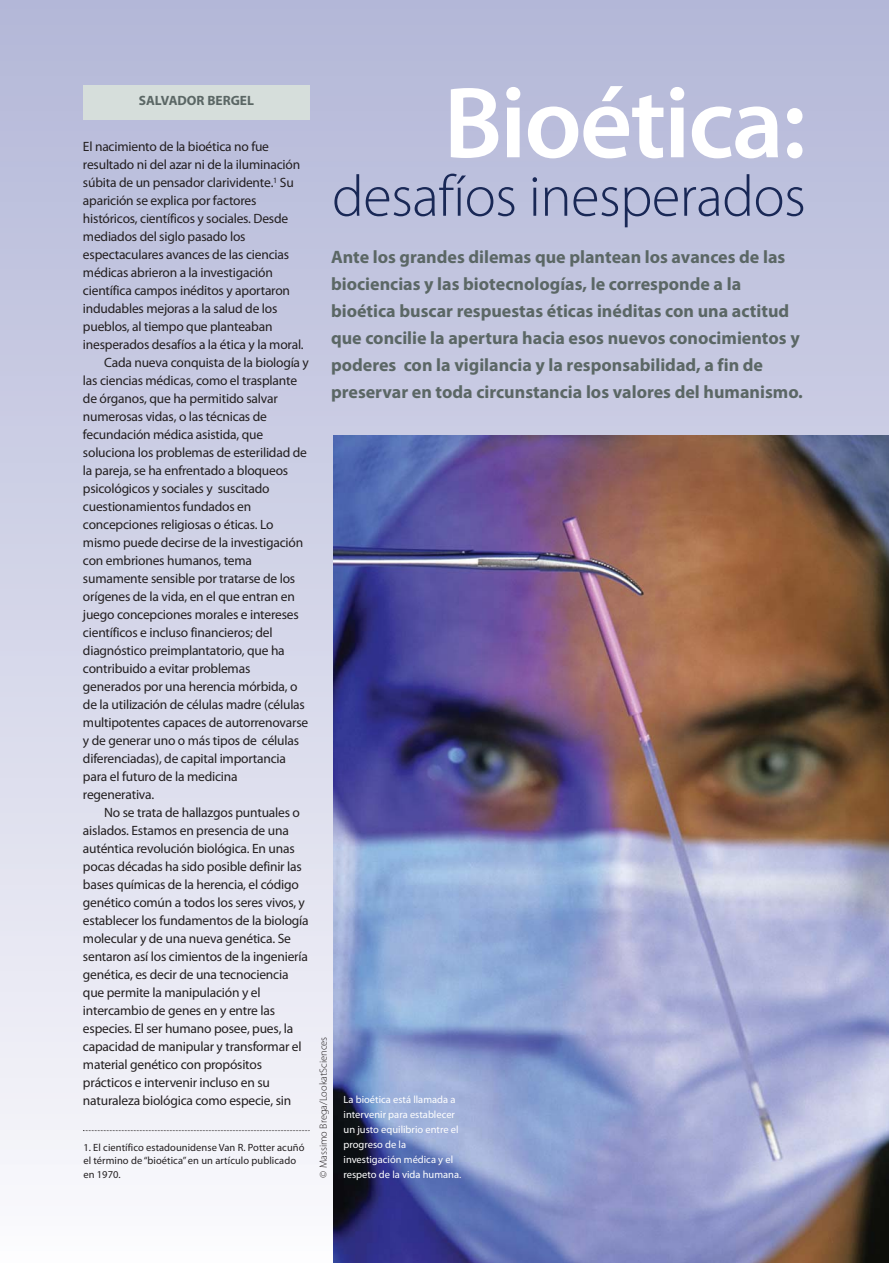
<style>
.page{position:relative;width:889px;height:1263px;background:#fff}
.page>*{position:absolute;margin:0;border:0;box-sizing:border-box;transform-origin:0 0}
.t1{font:600 102px "Myriad Pro";letter-spacing:-.02em;color:#fff}
.t2{font:300 58.5px "Myriad Pro";letter-spacing:-.01em;color:#192856}
.t3{font:700 18px/27px "Myriad Pro";color:#5b6765}
.t4{font:13.5px "Myriad Pro";letter-spacing:-.015em;color:#231f20}
.t5{font:700 13.5px "Myriad Pro";color:#5b6765}
.t6{font:10.5px/15px "Myriad Pro";color:#fff}
.t7{font:10.5px/13.5px "Myriad Pro";letter-spacing:.005em;color:#231f20}
.t8{font:300 10.5px "Myriad Pro";color:#231f20}
</style>
<div class="page">
<img style="left:0;top:0;width:889px;height:1164px">
<img style="left:333px;top:436px;width:556px;height:827px">
<svg style="left:83px;top:1130px;width:227px;height:1px"></svg>
<div style="left:83px;top:85px;width:227px;height:34px;background:#d6dedb"></div>
<p class="t5" style="left:139px;top:96px;width:117px">SALVADOR BERGEL</p>
<p class="t4" style="left:83px;top:142px;width:188px">El nacimiento de la bioética no fue</p>
<p class="t4" style="left:83px;top:160px;width:219px">resultado ni del azar ni de la iluminación</p>
<p class="t4" style="left:83px;top:178px;width:212px">súbita de un pensador clarividente.<sup>1</sup> Su</p>
<p class="t4" style="left:83px;top:196px;width:175px">aparición se explica por factores</p>
<p class="t4" style="left:83px;top:214px;width:207px">históricos, científicos y sociales. Desde</p>
<p class="t4" style="left:83px;top:232px;width:164px">mediados del siglo pasado los</p>
<p class="t4" style="left:83px;top:250px;width:208px">espectaculares avances de las ciencias</p>
<p class="t4" style="left:83px;top:268px;width:191px">médicas abrieron a la investigación</p>
<p class="t4" style="left:83px;top:286px;width:209px">científica campos inéditos y aportaron</p>
<p class="t4" style="left:83px;top:304px;width:196px">indudables mejoras a la salud de los</p>
<p class="t4" style="left:83px;top:322px;width:191px">pueblos, al tiempo que planteaban</p>
<p class="t4" style="left:83px;top:340px;width:222px">inesperados desafíos a la ética y la moral.</p>
<p class="t4" style="left:104px;top:357px;width:206px">Cada nueva conquista de la biología y</p>
<p class="t4" style="left:83px;top:375px;width:216px">las ciencias médicas, como el trasplante</p>
<p class="t4" style="left:83px;top:393px;width:196px">de órganos, que ha permitido salvar</p>
<p class="t4" style="left:83px;top:411px;width:185px">numerosas vidas, o las técnicas de</p>
<p class="t4" style="left:83px;top:429px;width:182px">fecundación médica asistida, que</p>
<p class="t4" style="left:83px;top:447px;width:225px">soluciona los problemas de esterilidad de</p>
<p class="t4" style="left:83px;top:465px;width:207px">la pareja, se ha enfrentado a bloqueos</p>
<p class="t4" style="left:83px;top:483px;width:188px">psicológicos y sociales y suscitado</p>
<p class="t4" style="left:83px;top:501px;width:170px">cuestionamientos fundados en</p>
<p class="t4" style="left:83px;top:519px;width:192px">concepciones religiosas o éticas. Lo</p>
<p class="t4" style="left:83px;top:537px;width:222px">mismo puede decirse de la investigación</p>
<p class="t4" style="left:83px;top:555px;width:170px">con embriones humanos, tema</p>
<p class="t4" style="left:83px;top:573px;width:214px">sumamente sensible por tratarse de los</p>
<p class="t4" style="left:83px;top:591px;width:213px">orígenes de la vida, en el que entran en</p>
<p class="t4" style="left:83px;top:609px;width:217px">juego concepciones morales e intereses</p>
<p class="t4" style="left:83px;top:627px;width:191px">científicos e incluso financieros; del</p>
<p class="t4" style="left:83px;top:645px;width:203px">diagnóstico preimplantatorio, que ha</p>
<p class="t4" style="left:83px;top:663px;width:169px">contribuido a evitar problemas</p>
<p class="t4" style="left:83px;top:681px;width:216px">generados por una herencia mórbida, o</p>
<p class="t4" style="left:83px;top:699px;width:223px">de la utilización de células madre (células</p>
<p class="t4" style="left:83px;top:717px;width:227px">multipotentes capaces de autorrenovarse</p>
<p class="t4" style="left:83px;top:735px;width:218px">y de generar uno o más tipos de células</p>
<p class="t4" style="left:83px;top:753px;width:205px">diferenciadas), de capital importancia</p>
<p class="t4" style="left:83px;top:771px;width:156px">para el futuro de la medicina</p>
<p class="t4" style="left:83px;top:789px;width:73px">regenerativa.</p>
<p class="t4" style="left:104px;top:807px;width:197px">No se trata de hallazgos puntuales o</p>
<p class="t4" style="left:83px;top:825px;width:207px">aislados. Estamos en presencia de una</p>
<p class="t4" style="left:83px;top:843px;width:213px">auténtica revolución biológica. En unas</p>
<p class="t4" style="left:83px;top:861px;width:220px">pocas décadas ha sido posible definir las</p>
<p class="t4" style="left:83px;top:879px;width:217px">bases químicas de la herencia, el código</p>
<p class="t4" style="left:83px;top:897px;width:223px">genético común a todos los seres vivos, y</p>
<p class="t4" style="left:83px;top:915px;width:227px">establecer los fundamentos de la biología</p>
<p class="t4" style="left:83px;top:933px;width:209px">molecular y de una nueva genética. Se</p>
<p class="t4" style="left:83px;top:951px;width:226px">sentaron así los cimientos de la ingeniería</p>
<p class="t4" style="left:83px;top:969px;width:207px">genética, es decir de una tecnociencia</p>
<p class="t4" style="left:83px;top:987px;width:179px">que permite la manipulación y el</p>
<p class="t4" style="left:83px;top:1005px;width:193px">intercambio de genes en y entre las</p>
<p class="t4" style="left:83px;top:1023px;width:212px">especies. El ser humano posee, pues, la</p>
<p class="t4" style="left:83px;top:1041px;width:220px">capacidad de manipular y transformar el</p>
<p class="t4" style="left:83px;top:1059px;width:180px">material genético con propósitos</p>
<p class="t4" style="left:83px;top:1077px;width:188px">prácticos e intervenir incluso en su</p>
<p class="t4" style="left:83px;top:1095px;width:210px">naturaleza biológica como especie, sin</p>
<p class="t7" style="left:83px;top:1141px;width:223px">1. El científico estadounidense Van R. Potter acuñó el término de “bioética” en un artículo publicado en 1970.</p>
<h1 class="t1" style="left:443px;top:84px;width:364px">Bioética:</h1>
<h2 class="t2" style="left:332px;top:174px;width:475px">desafíos inesperados</h2>
<p class="t3" style="left:331px;top:245px;width:473px">Ante los grandes dilemas que plantean los avances de las biociencias y las biotecnologías, le corresponde a la bioética buscar respuestas éticas inéditas con una actitud que concilie la apertura hacia esos nuevos conocimientos y poderes con la vigilancia y la responsabilidad, a fin de preservar en toda circunstancia los valores del humanismo.</p>
<p class="t8" style="left:319px;top:1178px;width:143px;rotate:-90deg">© Massimo Brega/LookatSciences</p>
<p class="t6" style="left:343px;top:1093px;width:117px">La bioética está llamada a intervenir para establecer un justo equilibrio entre el progreso de la investigación médica y el</p>
<p class="t6" style="left:343px;top:1168px;width:119px">respeto de la vida humana.</p>
</div>
